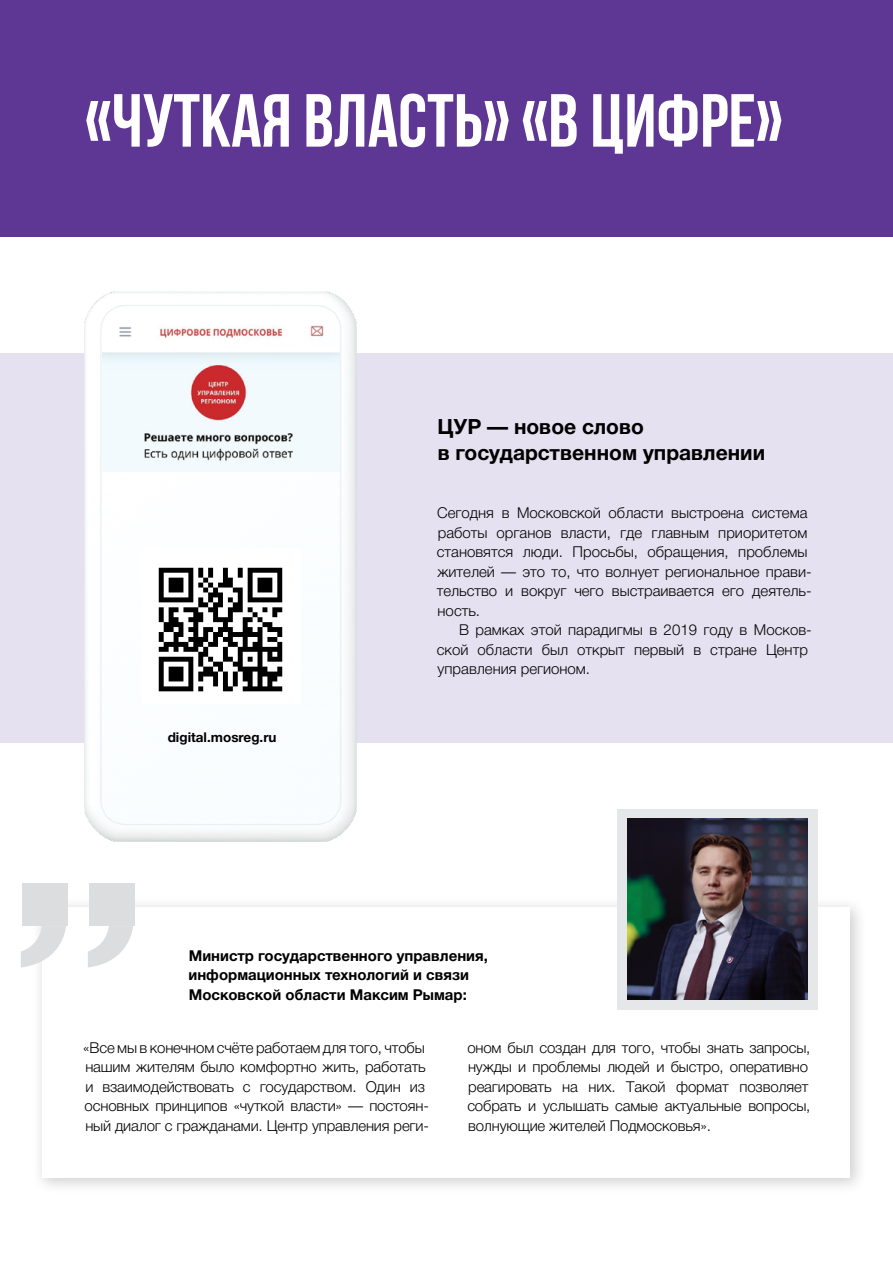
<style>
.page{position:relative;width:893px;height:1263px;background:#fff}
.page>*{position:absolute;margin:0;border:0;box-sizing:border-box;transform-origin:0 0}
.t1{font:700 75px "Bebas Neue";color:#fff}
.t2{font:700 21px/25.5px "Helvetica Neue Cyr";color:#000}
.t3{font:300 15px/19.5px "Helvetica Neue Cyr";letter-spacing:-.01em;color:#000}
.t4{font:700 15px/19.5px "Helvetica Neue Cyr";color:#000}
.t5{font:700 13.5px "Helvetica Neue Cyr";color:#000}
</style>
<div class="page">
<div style="left:0;top:0;width:893px;height:237px;background:#5e3795"></div>
<div style="left:0;top:353px;width:893px;height:389px;background:#e6e1f0"></div>
<img style="left:85px;top:292px;width:271px;height:550px">
<img style="left:103px;top:317px;width:236px;height:25px">
<img style="left:102px;top:348px;width:237px;height:124px">
<img style="left:141px;top:548px;width:159px;height:156px">
<div style="left:32px;top:896px;width:835px;height:299px;background:#000;opacity:.2"></div>
<div style="left:43px;top:907px;width:807px;height:271px;background:#fff"></div>
<div style="left:23px;top:883px;width:45px;height:43px;background:#dcddde"></div>
<svg style="left:21px;top:926px;width:45px;height:41px"></svg>
<div style="left:90px;top:883px;width:45px;height:43px;background:#dcddde"></div>
<svg style="left:88px;top:926px;width:45px;height:41px"></svg>
<div style="left:617px;top:809px;width:201px;height:200px;background:#e6e7e8"></div>
<img style="left:627px;top:819px;width:181px;height:181px">
<h1 class="t1" style="left:85px;top:80px;width:699px">«Чуткая власть» «в цифре»</h1>
<h2 class="t2" style="left:437px;top:414px;width:329px">ЦУР — новое слово<br>в государственном управлении</h2>
<p class="t5" style="left:168px;top:730px;width:110px">digital.mosreg.ru</p>
<p class="t3" style="left:437px;top:503px;width:376px">Сегодня в Московской области выстроена система работы органов власти, где главным приоритетом становятся люди. Просьбы, обращения, проблемы жителей — это то, что волнует региональное прави&shy;тельство и вокруг чего выстраивается его деятель&shy;ность.</p>
<p class="t3" style="left:437px;top:620px;width:376px;text-indent:22px">В рамках этой парадигмы в 2019 году в Москов&shy;ской области был открыт первый в стране Центр управления регионом.</p>
<p class="t4" style="left:189px;top:945px;width:301px">Министр государственного управления, информационных технологий и связи<br>Московской области Максим Рымар:</p>
<p class="t3" style="left:83px;top:1038px;width:347px">«Все мы в конечном счёте работаем для того, чтобы нашим жителям было комфортно жить, работать и взаимодействовать с государством. Один из основных принципов «чуткой власти» — постоян&shy;ный диалог с гражданами. Центр управления реги-</p>
<p class="t3" style="left:467px;top:1038px;width:345px">оном был создан для того, чтобы знать запросы, нужды и проблемы людей и быстро, оперативно реагировать на них. Такой формат позволяет собрать и услышать самые актуальные вопросы, волнующие жителей Подмосковья».</p>
</div>
